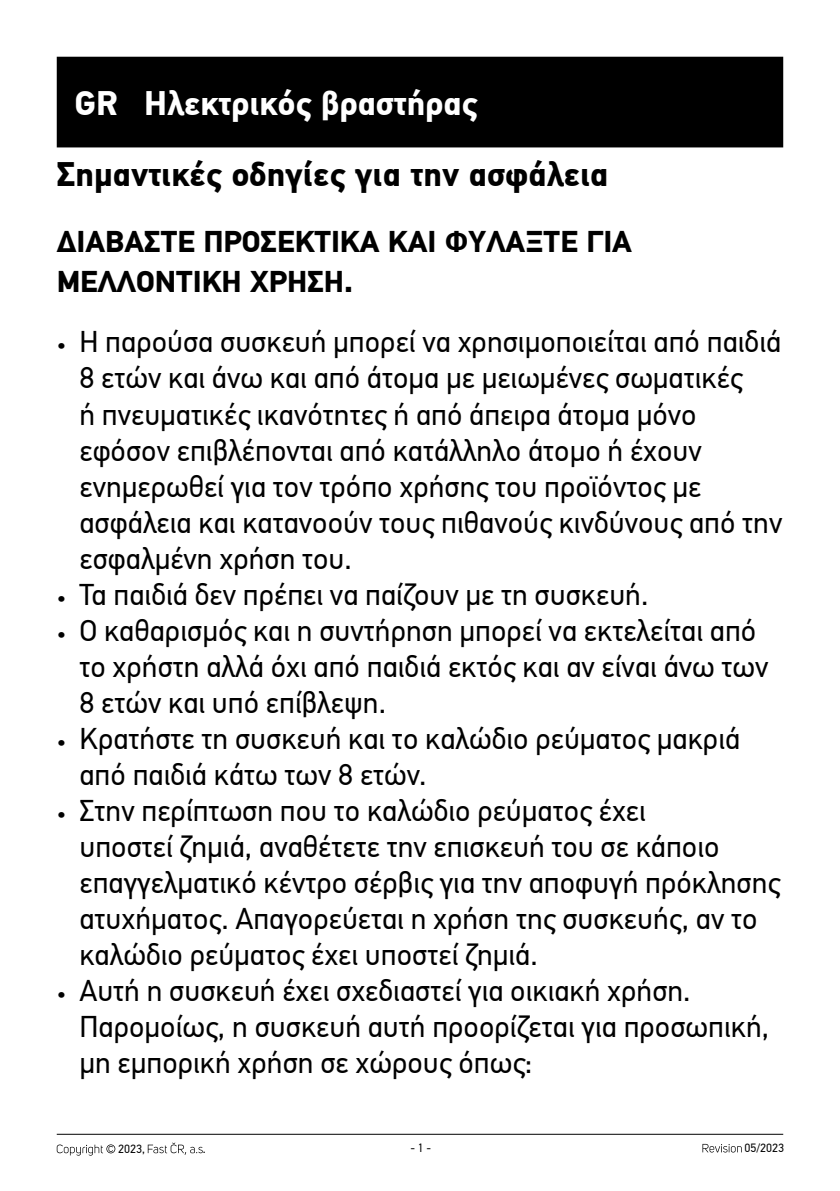
<style>
.page{position:relative;width:840px;height:1191px;background:#fff}
.page>*{position:absolute;margin:0;border:0;box-sizing:border-box;transform-origin:0 0}
.t1{font:700 34px "PF Din Text Pro";color:#000}
.t2{font:700 34px "PF Din Text Pro";color:#fff}
.t3{font:30px/36px "PF Din Text Pro";color:#000}
.t4{font:700 30px/40.8px "PF Din Text Pro";color:#000}
.t5{font:12px "PF Din Text Pro";color:#000}
.s1{font-size:23px}
</style>
<div class="page">
<hr style="left:57px;top:1133px;width:725px;height:1px;background:#000">
<svg style="left:702px;top:1143px;width:39px;height:9px"></svg>
<svg style="left:57px;top:1144px;width:58px;height:11px"></svg>
<svg style="left:148px;top:1142px;width:55px;height:12px"></svg>
<div style="left:57px;top:57px;width:725px;height:90px;background:#000"></div>
<p class="t2" style="left:74px;top:82px;width:405px">GR Ηλεκτρικός βραστήρας</p>
<p class="t1" style="left:57px;top:153px;width:553px">Σημαντικές οδηγίες για την ασφάλεια</p>
<p class="t4" style="left:57px;top:222px;width:576px">ΔΙΑΒΑΣΤΕ ΠΡΟΣΕΚΤΙΚΑ ΚΑΙ ΦΥΛΑΞΤΕ ΓΙΑ<br>ΜΕΛΛΟΝΤΙΚΗ ΧΡΗΣΗ.</p>
<p class="t3" style="left:79px;top:324px;width:704px;text-indent:-23px"><span class="s1">•</span> Η παρούσα συσκευή μπορεί να χρησιμοποιείται από παιδιά 8 ετών και άνω και από άτομα με μειωμένες σωματικές<br>ή πνευματικές ικανότητες ή από άπειρα άτομα μόνο εφόσον επιβλέπονται από κατάλληλο άτομο ή έχουν ενημερωθεί για τον τρόπο χρήσης του προϊόντος με ασφάλεια και κατανοούν τους πιθανούς κινδύνους από την εσφαλμένη χρήση του.</p>
<p class="t3" style="left:57px;top:576px;width:592px"><span class="s1">•</span> Τα παιδιά δεν πρέπει να παίζουν με τη συσκευή.</p>
<p class="t3" style="left:79px;top:612px;width:690px;text-indent:-23px"><span class="s1">•</span> Ο καθαρισμός και η συντήρηση μπορεί να εκτελείται από το χρήστη αλλά όχι από παιδιά εκτός και αν είναι άνω των<br>8 ετών και υπό επίβλεψη.</p>
<p class="t3" style="left:79px;top:720px;width:662px;text-indent:-23px"><span class="s1">•</span> Κρατήστε τη συσκευή και το καλώδιο ρεύματος μακριά από παιδιά κάτω των 8 ετών.</p>
<p class="t3" style="left:79px;top:792px;width:702px;text-indent:-23px"><span class="s1">•</span> Στην περίπτωση που το καλώδιο ρεύματος έχει<br>υποστεί ζημιά, αναθέτετε την επισκευή του σε κάποιο επαγγελματικό κέντρο σέρβις για την αποφυγή πρόκλησης ατυχήματος. Απαγορεύεται η χρήση της συσκευής, αν το καλώδιο ρεύματος έχει υποστεί ζημιά.</p>
<p class="t3" style="left:79px;top:972px;width:691px;text-indent:-23px"><span class="s1">•</span> Αυτή η συσκευή έχει σχεδιαστεί για οικιακή χρήση.<br>Παρομοίως, η συσκευή αυτή προορίζεται για προσωπική, μη εμπορική χρήση σε χώρους όπως:</p>
<p class="t5" style="left:118px;top:1142px;width:29px">2023,</p>
<p class="t5" style="left:203px;top:1142px;width:4px">.</p>
<p class="t5" style="left:410px;top:1140px;width:22px">- 1 -</p>
<p class="t5" style="left:744px;top:1141px;width:41px">05/2023</p>
</div>
